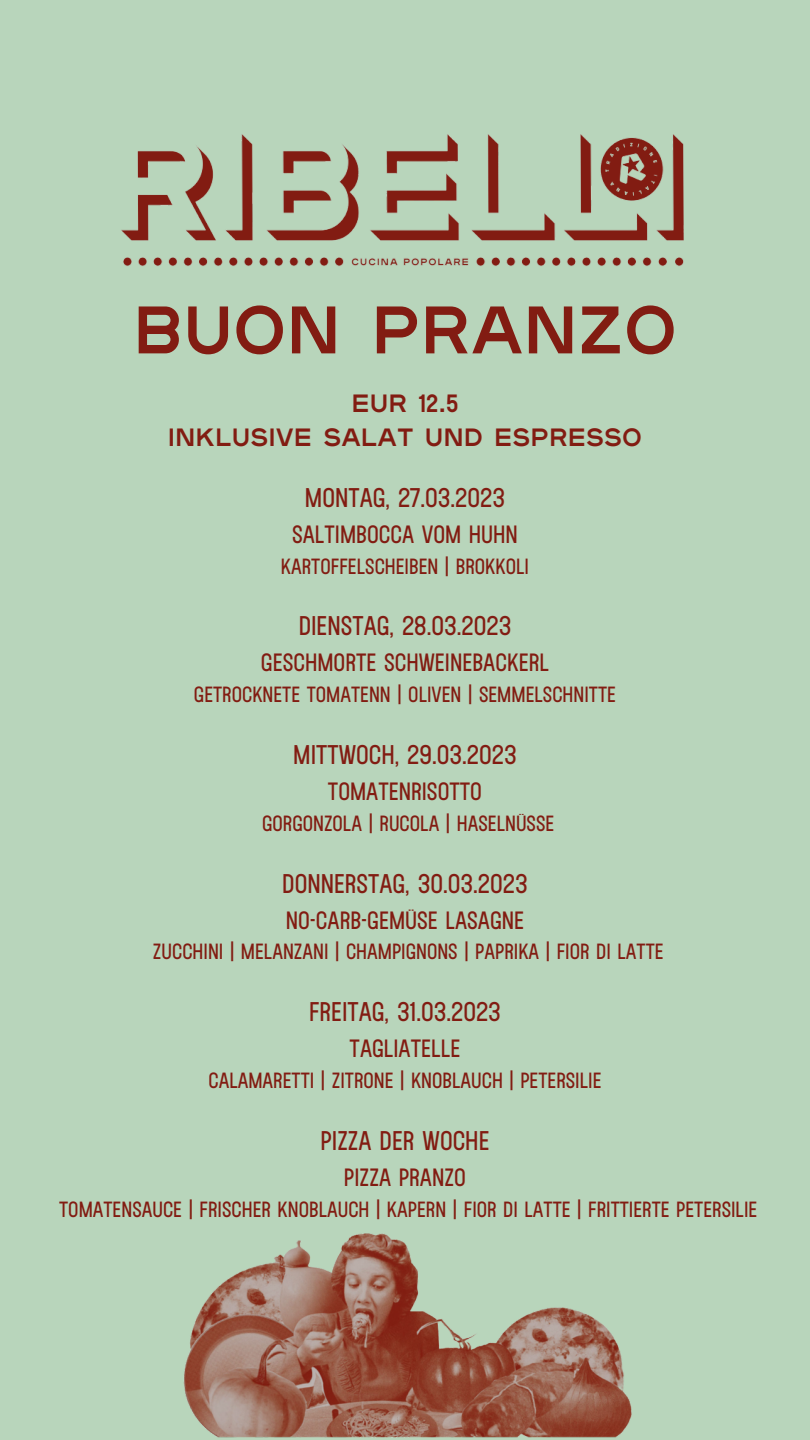
<style>
.page{position:relative;width:810px;height:1440px;background:#b8d5bb}
.page>*{position:absolute;margin:0;border:0;box-sizing:border-box;transform-origin:0 0}
.t1{font:700 67px "ASNXBS Plaak 46 Expanded";color:#821c12}
.t2{font:27px "EYBVFK Plaak 34 Semicondensed";color:#821c12}
.t3{font:25px "EYBVFK Plaak 34 Semicondensed";color:#821c12}
.t4{font:700 25px/34.5px "ASNXBS Plaak 46 Expanded";color:#821c12;text-align:center}
.t5{font:22px "EYBVFK Plaak 34 Semicondensed";color:#821c12}
</style>
<div class="page">
<img style="left:121px;top:134px;width:563px;height:132px">
<img style="left:183px;top:1233px;width:449px;height:205px">
<h1 class="t1" style="left:133px;top:291px;width:546px">BUON PRANZO</h1>
<p class="t4" style="left:168px;top:385px;width:476px">EUR 12.5<br>INKLUSIVE SALAT UND ESPRESSO</p>
<p class="t2" style="left:305px;top:485px;width:202px">MONTAG, 27.03.2023</p>
<p class="t3" style="left:292px;top:523px;width:227px">SALTIMBOCCA VOM HUHN</p>
<p class="t5" style="left:281px;top:556px;width:250px">KARTOFFELSCHEIBEN | BROKKOLI</p>
<p class="t2" style="left:299px;top:614px;width:214px">DIENSTAG, 28.03.2023</p>
<p class="t3" style="left:261px;top:651px;width:290px">GESCHMORTE SCHWEINEBACKERL</p>
<p class="t5" style="left:194px;top:684px;width:424px">GETROCKNETE TOMATENN | OLIVEN | SEMMELSCHNITTE</p>
<p class="t2" style="left:293px;top:742px;width:225px">MITTWOCH, 29.03.2023</p>
<p class="t3" style="left:328px;top:780px;width:156px">TOMATENRISOTTO</p>
<p class="t5" style="left:262px;top:813px;width:294px">GORGONZOLA | RUCOLA | HASELNÜSSE</p>
<p class="t2" style="left:282px;top:871px;width:247px">DONNERSTAG, 30.03.2023</p>
<p class="t3" style="left:286px;top:908px;width:240px">NO-CARB-GEMÜSE LASAGNE</p>
<p class="t5" style="left:153px;top:942px;width:512px">ZUCCHINI | MELANZANI | CHAMPIGNONS | PAPRIKA | FIOR DI LATTE</p>
<p class="t2" style="left:309px;top:999px;width:193px">FREITAG, 31.03.2023</p>
<p class="t3" style="left:350px;top:1037px;width:112px">TAGLIATELLE</p>
<p class="t5" style="left:208px;top:1070px;width:395px">CALAMARETTI | ZITRONE | KNOBLAUCH | PETERSILIE</p>
<p class="t2" style="left:321px;top:1128px;width:170px">PIZZA DER WOCHE</p>
<p class="t3" style="left:344px;top:1166px;width:124px">PIZZA PRANZO</p>
<p class="t5" style="left:59px;top:1199px;width:700px">TOMATENSAUCE | FRISCHER KNOBLAUCH | KAPERN | FIOR DI LATTE | FRITTIERTE PETERSILIE</p>
</div>
